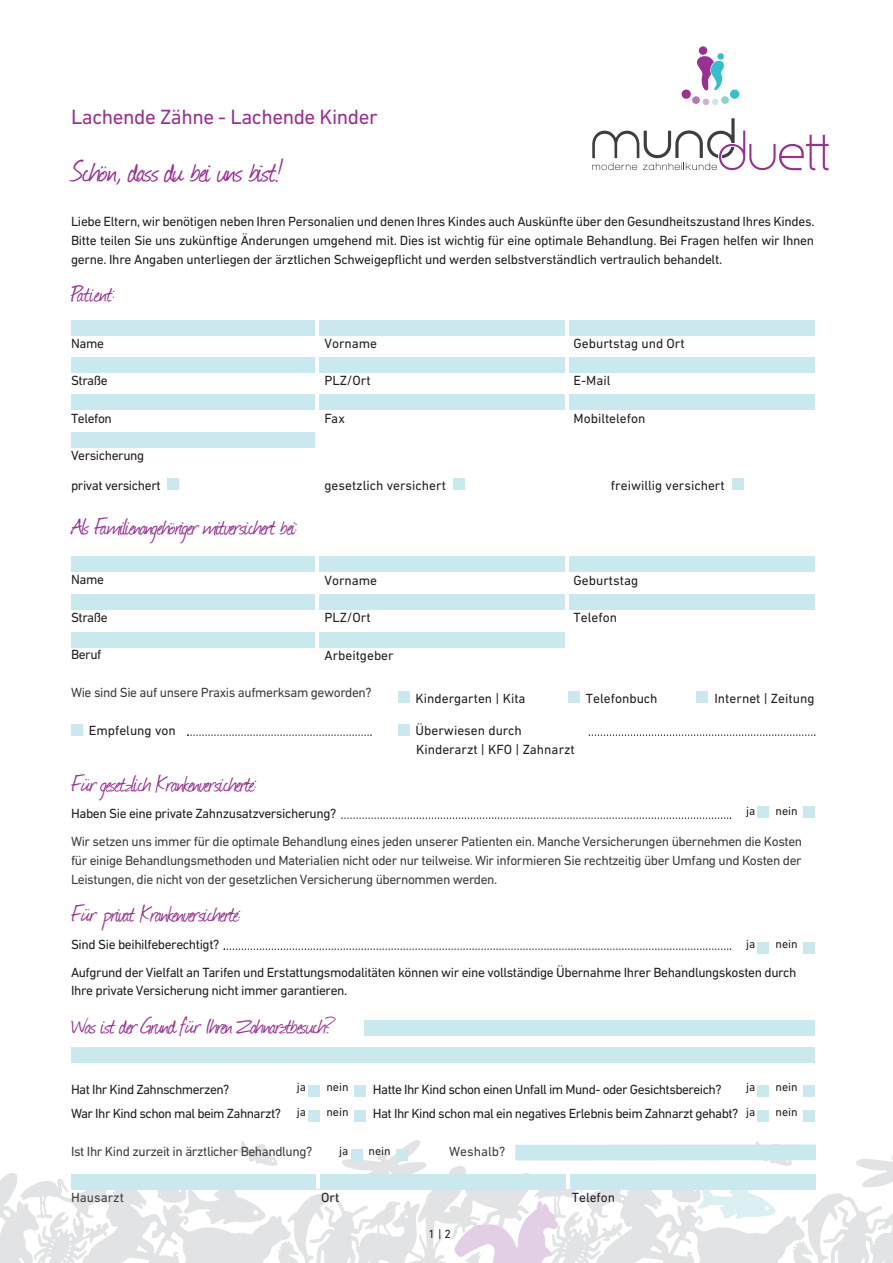
<style>
.page{position:relative;width:893px;height:1263px;background:#fff}
.page>*{position:absolute;margin:0;border:0;box-sizing:border-box;transform-origin:0 0}
.t1{font:36px "Journal";letter-spacing:-.03em;color:#993192}
.t2{font:27px "Journal";letter-spacing:-.035em;color:#993192}
.t3{font:21px "DIN Next LT Pro";letter-spacing:-.02em;color:#993192}
.t4{font:13.5px/18.8px "DIN Next LT Pro";letter-spacing:-.03em;color:#231f20;text-align:justify}
.t5{font:13.5px/18.8px "DIN Next LT Pro";letter-spacing:-.03em;color:#3e3e3f;text-align:justify}
.t6{font:13.5px/18.8px "DIN Next LT Pro";color:#231f20}
.t7{font:13.5px "DIN Next LT Pro";color:#3e3e3f}
.t8{font:12px "DIN Next LT Pro";color:#231f20}
</style>
<div class="page">
<img style="left:0;top:1140px;width:893px;height:123px">
<div style="left:721px;top:96px;width:8px;height:8px;background:#8cd2d1;border-radius:50%"></div>
<div style="left:730px;top:90px;width:9px;height:9px;background:#31c0cc;border-radius:50%"></div>
<svg style="left:703px;top:99px;width:15px;height:6px"></svg>
<div style="left:692px;top:96px;width:8px;height:8px;background:#b577b1;border-radius:50%"></div>
<div style="left:682px;top:90px;width:9px;height:9px;background:#993192;border-radius:50%"></div>
<div style="left:699px;top:46px;width:8px;height:9px;background:#993192;border-radius:50%"></div>
<svg style="left:697px;top:55px;width:27px;height:36px"></svg>
<svg style="left:592px;top:118px;width:236px;height:52px"></svg>
<div style="left:71px;top:320px;width:744px;height:16px;background:#c9e9ef"></div>
<div style="left:71px;top:357px;width:744px;height:16px;background:#c9e9ef"></div>
<div style="left:71px;top:395px;width:744px;height:15px;background:#c9e9ef"></div>
<div style="left:71px;top:432px;width:246px;height:16px;background:#c9e9ef"></div>
<div style="left:71px;top:557px;width:744px;height:15px;background:#c9e9ef"></div>
<div style="left:71px;top:594px;width:744px;height:16px;background:#c9e9ef"></div>
<div style="left:71px;top:632px;width:497px;height:15px;background:#c9e9ef"></div>
<div style="left:364px;top:1020px;width:451px;height:16px;background:#c9e9ef"></div>
<div style="left:71px;top:1047px;width:744px;height:16px;background:#c9e9ef"></div>
<div style="left:167px;top:478px;width:11px;height:11px;background:#c9e9ef"></div>
<div style="left:453px;top:478px;width:12px;height:11px;background:#c9e9ef"></div>
<div style="left:733px;top:478px;width:11px;height:11px;background:#c9e9ef"></div>
<div style="left:758px;top:806px;width:11px;height:12px;background:#c9e9ef"></div>
<div style="left:804px;top:806px;width:11px;height:12px;background:#c9e9ef"></div>
<svg style="left:224px;top:948px;width:507px;height:2px"></svg>
<svg style="left:341px;top:817px;width:390px;height:2px"></svg>
<svg style="left:187px;top:734px;width:185px;height:2px"></svg>
<svg style="left:589px;top:734px;width:226px;height:2px"></svg>
<div style="left:758px;top:942px;width:11px;height:12px;background:#c9e9ef"></div>
<div style="left:804px;top:942px;width:11px;height:12px;background:#c9e9ef"></div>
<div style="left:309px;top:1110px;width:11px;height:11px;background:#c9e9ef"></div>
<div style="left:354px;top:1110px;width:12px;height:11px;background:#c9e9ef"></div>
<div style="left:758px;top:1110px;width:11px;height:11px;background:#c9e9ef"></div>
<div style="left:804px;top:1110px;width:11px;height:11px;background:#c9e9ef"></div>
<div style="left:758px;top:1085px;width:11px;height:11px;background:#c9e9ef"></div>
<div style="left:804px;top:1085px;width:11px;height:11px;background:#c9e9ef"></div>
<div style="left:309px;top:1085px;width:11px;height:11px;background:#c9e9ef"></div>
<div style="left:354px;top:1085px;width:12px;height:11px;background:#c9e9ef"></div>
<hr style="left:315px;top:312px;width:4px;height:178px;background:#fff">
<hr style="left:565px;top:312px;width:3px;height:178px;background:#fff">
<hr style="left:315px;top:549px;width:4px;height:115px;background:#fff">
<hr style="left:565px;top:549px;width:3px;height:115px;background:#fff">
<div style="left:398px;top:691px;width:11px;height:12px;background:#c9e9ef"></div>
<div style="left:697px;top:691px;width:11px;height:12px;background:#c9e9ef"></div>
<div style="left:568px;top:691px;width:12px;height:12px;background:#c9e9ef"></div>
<div style="left:71px;top:724px;width:11px;height:11px;background:#c9e9ef"></div>
<div style="left:398px;top:724px;width:11px;height:11px;background:#c9e9ef"></div>
<div style="left:351px;top:1149px;width:11px;height:11px;background:#c9e9ef"></div>
<div style="left:397px;top:1149px;width:11px;height:11px;background:#c9e9ef"></div>
<div style="left:515px;top:1144px;width:301px;height:16px;background:#c9e9ef"></div>
<div style="left:71px;top:1173px;width:745px;height:16px;background:#c9e9ef"></div>
<hr style="left:317px;top:1165px;width:3px;height:24px;background:#fff">
<hr style="left:566px;top:1165px;width:4px;height:24px;background:#fff">
<h3 class="t3" style="left:71px;top:105px;width:308px">Lachende Zähne - Lachende Kinder</h3>
<h1 class="t1" style="left:71px;top:146px;width:213px">Schön, dass du bei uns bist!</h1>
<p class="t4" style="left:71px;top:212px;width:745px">Liebe Eltern, wir benötigen neben Ihren Personalien und denen Ihres Kindes auch Auskünfte über den Gesundheitszustand Ihres Kindes.<br>Bitte teilen Sie uns zukünftige Änderungen umgehend mit. Dies ist wichtig für eine optimale Behandlung. Bei Fragen helfen wir Ihnen gerne. Ihre Angaben unterliegen der ärztlichen Schweigepflicht und werden selbstverständlich vertraulich behandelt.</p>
<h2 class="t2" style="left:71px;top:276px;width:46px">Patient:</h2>
<p class="t4" style="left:71px;top:334px;width:34px">Name</p>
<p class="t4" style="left:71px;top:371px;width:38px">Straße</p>
<p class="t4" style="left:71px;top:409px;width:42px">Telefon</p>
<p class="t4" style="left:71px;top:446px;width:75px">Versicherung</p>
<p class="t4" style="left:71px;top:476px;width:91px">privat versichert</p>
<h2 class="t2" style="left:71px;top:508px;width:229px">Als Familienangehöriger mitversichert bei:</h2>
<p class="t4" style="left:71px;top:570px;width:34px">Name</p>
<p class="t4" style="left:71px;top:608px;width:38px">Straße</p>
<p class="t4" style="left:71px;top:645px;width:32px">Beruf</p>
<p class="t5" style="left:71px;top:683px;width:302px">Wie sind Sie auf unsere Praxis aufmerksam geworden?</p>
<p class="t6" style="left:574px;top:334px;width:113px">Geburtstag und Ort</p>
<p class="t4" style="left:574px;top:371px;width:39px">E-Mail</p>
<p class="t6" style="left:574px;top:409px;width:73px">Mobiltelefon</p>
<p class="t6" style="left:324px;top:334px;width:54px">Vorname</p>
<p class="t4" style="left:324px;top:371px;width:48px">PLZ/Ort</p>
<p class="t4" style="left:324px;top:409px;width:22px">Fax</p>
<p class="t6" style="left:611px;top:476px;width:115px">freiwillig versichert</p>
<p class="t6" style="left:324px;top:476px;width:123px">gesetzlich versichert</p>
<p class="t6" style="left:574px;top:571px;width:66px">Geburtstag</p>
<p class="t6" style="left:574px;top:608px;width:45px">Telefon</p>
<p class="t6" style="left:324px;top:571px;width:54px">Vorname</p>
<p class="t4" style="left:324px;top:608px;width:48px">PLZ/Ort</p>
<p class="t6" style="left:324px;top:646px;width:71px">Arbeitgeber</p>
<p class="t6" style="left:416px;top:688px;width:112px">Kindergarten | Kita</p>
<p class="t6" style="left:586px;top:688px;width:73px">Telefonbuch</p>
<p class="t6" style="left:714px;top:688px;width:101px">Internet | Zeitung</p>
<p class="t6" style="left:89px;top:721px;width:88px">Empfelung von</p>
<p class="t6" style="left:416px;top:721px;width:161px">Überwiesen durch<br>Kinderarzt | KFO | Zahnarzt</p>
<h2 class="t2" style="left:71px;top:765px;width:188px">Für gesetzlich Krankenversicherte:</h2>
<p class="t4" style="left:71px;top:804px;width:267px">Haben Sie eine private Zahnzusatzversicherung?</p>
<p class="t5" style="left:71px;top:832px;width:733px">Wir setzen uns immer für die optimale Behandlung eines jeden unserer Patienten ein. Manche Versicherungen übernehmen die Kosten für einige Behandlungsmethoden und Materialien nicht oder nur teilweise. Wir informieren Sie rechtzeitig über Umfang und Kosten der Leistungen, die nicht von der gesetzlichen Versicherung übernommen werden.</p>
<h2 class="t2" style="left:71px;top:895px;width:172px">Für privat Krankenversicherte:</h2>
<p class="t4" style="left:71px;top:930px;width:727px;line-height:27.8px">Sind Sie beihilfeberechtigt?<br>Aufgrund der Vielfalt an Tarifen und Erstattungsmodalitäten können wir eine vollständige Übernahme Ihrer Behandlungskosten durch</p>
<p class="t4" style="left:71px;top:981px;width:278px">Ihre private Versicherung nicht immer garantieren.</p>
<h2 class="t2" style="left:71px;top:1007px;width:265px">Was ist der Grund für Ihren Zahnarztbesuch?</h2>
<p class="t8" style="left:746px;top:804px;width:11px">ja</p>
<p class="t8" style="left:775px;top:804px;width:24px">nein</p>
<p class="t8" style="left:746px;top:937px;width:11px">ja</p>
<p class="t8" style="left:775px;top:937px;width:24px">nein</p>
<p class="t8" style="left:297px;top:1080px;width:11px">ja</p>
<p class="t8" style="left:326px;top:1080px;width:24px">nein</p>
<p class="t8" style="left:746px;top:1080px;width:11px">ja</p>
<p class="t8" style="left:775px;top:1080px;width:24px">nein</p>
<p class="t4" style="left:71px;top:1080px;width:160px">Hat Ihr Kind Zahnschmerzen?</p>
<p class="t4" style="left:373px;top:1080px;width:350px">Hatte Ihr Kind schon einen Unfall im Mund- oder Gesichtsbereich?</p>
<p class="t4" style="left:71px;top:1104px;width:211px">War Ihr Kind schon mal beim Zahnarzt?</p>
<p class="t4" style="left:373px;top:1104px;width:367px">Hat Ihr Kind schon mal ein negatives Erlebnis beim Zahnarzt gehabt?</p>
<p class="t5" style="left:71px;top:1142px;width:243px">Ist Ihr Kind zurzeit in ärztlicher Behandlung?</p>
<p class="t7" style="left:449px;top:1143px;width:58px">Weshalb?</p>
<p class="t7" style="left:71px;top:1189px;width:54px">Hausarzt</p>
<p class="t8" style="left:297px;top:1104px;width:11px">ja</p>
<p class="t8" style="left:326px;top:1104px;width:24px">nein</p>
<p class="t8" style="left:746px;top:1104px;width:11px">ja</p>
<p class="t8" style="left:775px;top:1104px;width:24px">nein</p>
<p class="t8" style="left:339px;top:1144px;width:11px">ja</p>
<p class="t8" style="left:369px;top:1144px;width:24px">nein</p>
<p class="t4" style="left:321px;top:1188px;width:20px">Ort</p>
<p class="t6" style="left:572px;top:1188px;width:45px">Telefon</p>
<p class="t8" style="left:429px;top:1227px;width:24px">1|2</p>
</div>
